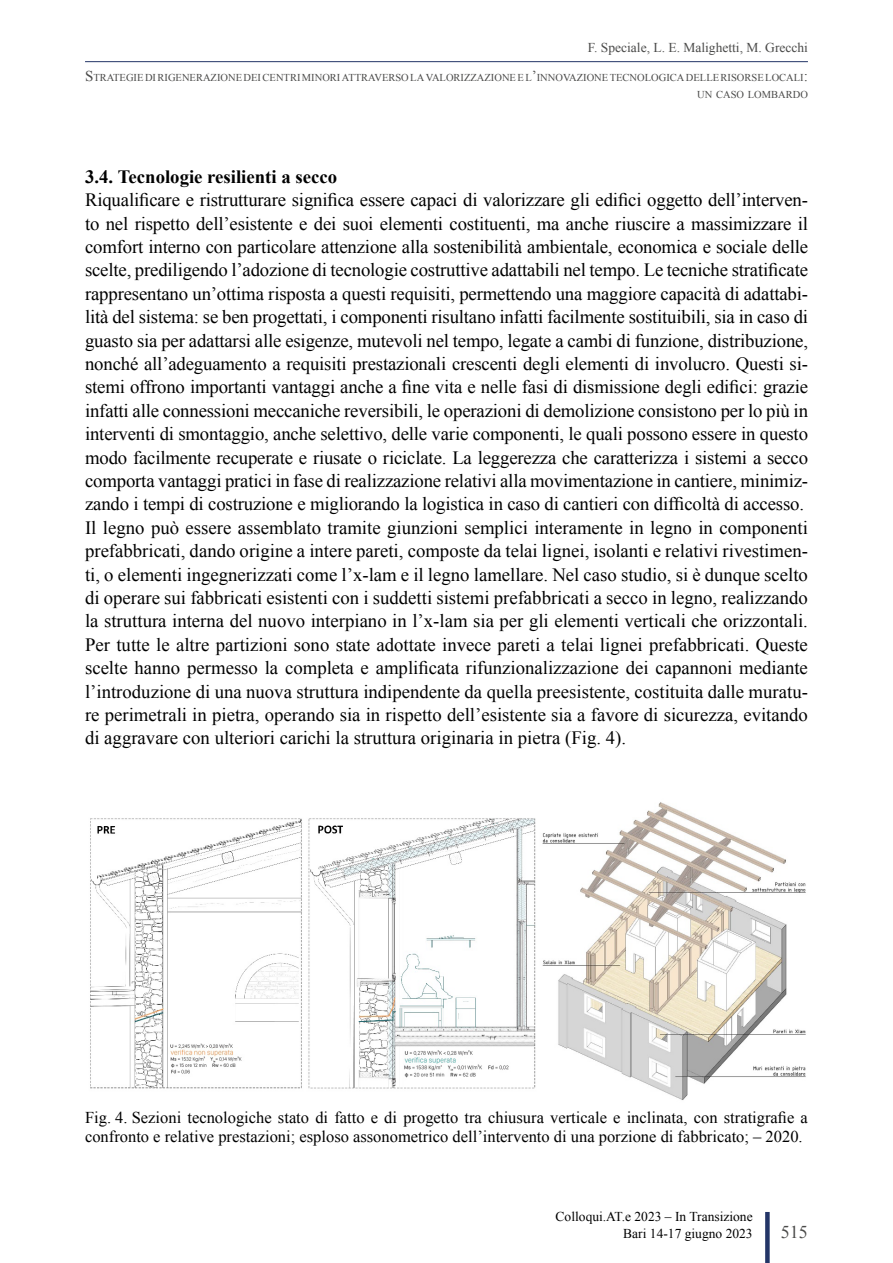
<style>
.page{position:relative;width:893px;height:1263px;background:#fff}
.page>*{position:absolute;margin:0;border:0;box-sizing:border-box;transform-origin:0 0}
.t1{font:18.75px/23.4px "Times New Roman";letter-spacing:-.01em;color:#000}
.t2{font:700 18.75px "Times New Roman";color:#000}
.t3{font:18px "Times New Roman";color:#4a4a49}
.t4{font:16.5px/19.5px "Times New Roman";color:#000}
.t5{font:13.5px/16.5px "Times New Roman";color:#000;text-align:right}
.t6{font:13.5px "Times New Roman";color:#4a4a49}
.t7{font:10.5px/16.5px "Times New Roman";color:#4a4a49;text-align:right}
.s1{font-size:15px}
</style>
<div class="page">
<hr style="left:85px;top:61px;width:723px;height:1px;background:#233567">
<div style="left:765px;top:1212px;width:5px;height:51px;background:#233567"></div>
<img style="left:90px;top:802px;width:716px;height:298px">
<p class="t6" style="left:588px;top:38px;width:222px">F. Speciale, L. E. Malighetti, M. Grecchi</p>
<p class="t7" style="left:85px;top:69px;width:724px"><span class="s1">S</span> TRATEGIEDI RIGENERAZIONEDEI CENTRI MINORI ATTRAVERSOLAVALORIZZAZIONEEL<span class="s1">’</span>INNOVAZIONETECNOLOGICADELLERISORSELOCALI<span class="s1">:<br></span>UN CASO LOMBARDO</p>
<p class="t2" style="left:85px;top:164px;width:254px">3.4. Tecnologie resilienti a secco</p>
<p class="t1" style="left:85px;top:188px;width:725px">Riqualificare e ristrutturare significa essere capaci di valorizzare gli edifici oggetto dell’interven&shy;to nel rispetto dell’esistente e dei suoi elementi costituenti, ma anche riuscire a massimizzare il comfort interno con particolare attenzione alla sostenibilità ambientale, economica e sociale delle scelte, prediligendo l’adozione di tecnologie costruttive adattabili nel tempo. Le tecniche stratificate rappresentano un’ottima risposta a questi requisiti, permettendo una maggiore capacità di adattabi&shy;lità del sistema: se ben progettati, i componenti risultano infatti facilmente sostituibili, sia in caso di guasto sia per adattarsi alle esigenze, mutevoli nel tempo, legate a cambi di funzione, distribuzione, nonché all’adeguamento a requisiti prestazionali crescenti degli elementi di involucro. Questi si&shy;stemi offrono importanti vantaggi anche a fine vita e nelle fasi di dismissione degli edifici: grazie infatti alle connessioni meccaniche reversibili, le operazioni di demolizione consistono per lo più in interventi di smontaggio, anche selettivo, delle varie componenti, le quali possono essere in questo modo facilmente recuperate e riusate o riciclate. La leggerezza che caratterizza i sistemi a secco comporta vantaggi pratici in fase di realizzazione relativi alla movimentazione in cantiere, minimiz&shy;zando i tempi di costruzione e migliorando la logistica in caso di cantieri con difficoltà di accesso.<br>Il legno può essere assemblato tramite giunzioni semplici interamente in legno in componenti prefabbricati, dando origine a intere pareti, composte da telai lignei, isolanti e relativi rivestimen&shy;ti, o elementi ingegnerizzati come l’x-lam e il legno lamellare. Nel caso studio, si è dunque scelto di operare sui fabbricati esistenti con i suddetti sistemi prefabbricati a secco in legno, realizzando la struttura interna del nuovo interpiano in l’x-lam sia per gli elementi verticali che orizzontali.<br>Per tutte le altre partizioni sono state adottate invece pareti a telai lignei prefabbricati. Queste scelte hanno permesso la completa e amplificata rifunzionalizzazione dei capannoni mediante l’introduzione di una nuova struttura indipendente da quella preesistente, costituita dalle muratu&shy;re perimetrali in pietra, operando sia in rispetto dell’esistente sia a favore di sicurezza, evitando di aggravare con ulteriori carichi la struttura originaria in pietra (Fig. 4).</p>
<p class="t4" style="left:85px;top:1107px;width:724px">Fig. 4. Sezioni tecnologiche stato di fatto e di progetto tra chiusura verticale e inclinata, con stratigrafie a confronto e relative prestazioni; esploso assonometrico dell’intervento di una porzione di fabbricato; – 2020.</p>
<p class="t5" style="left:556px;top:1208px;width:199px">Colloqui.AT.e 2023 – In Transizione<br>Bari 14-17 giugno 2023</p>
<p class="t3" style="left:781px;top:1220px;width:28px">515</p>
</div>
